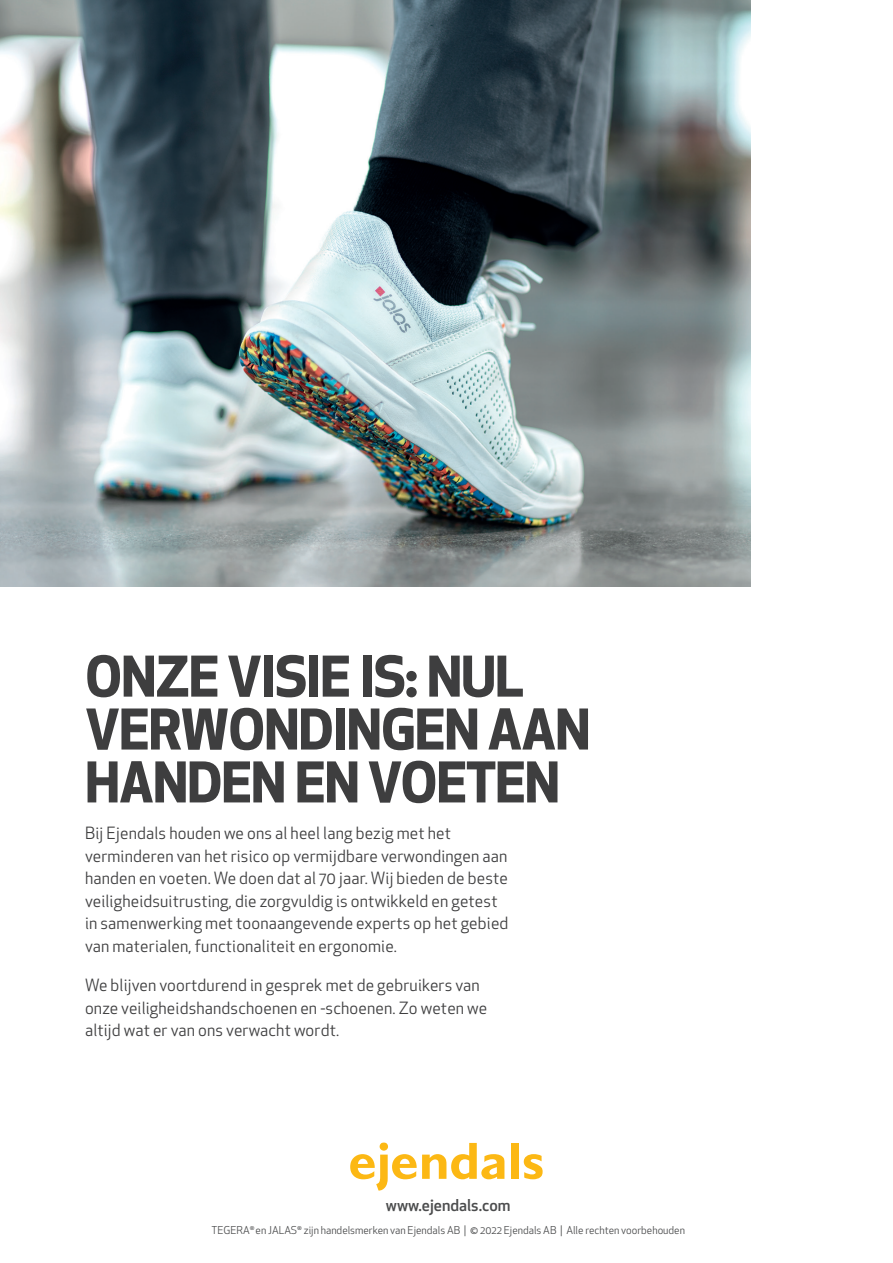
<style>
.page{position:relative;width:893px;height:1263px;background:#fff}
.page>*{position:absolute;margin:0;border:0;box-sizing:border-box;transform-origin:0 0}
.t1{font:700 54.75px/52.9px "Apex New";letter-spacing:-.02em;color:#3e3e3f}
.t2{font:16.5px/22.5px "Apex New";letter-spacing:.01em;color:#3e3e3f}
.t3{font:500 16.05px "Apex New";color:#4b4c4d}
.t4{font:10.65px "Apex New";color:#4b4c4d}
</style>
<div class="page">
<img style="left:0;top:0;width:750px;height:587px">
<svg style="left:350px;top:1143px;width:193px;height:48px"></svg>
<h1 class="t1" style="left:85px;top:648px;width:507px">ONZE VISIE IS: NUL<br>VERWONDINGEN AAN<br>HANDEN EN VOETEN</h1>
<p class="t2" style="left:85px;top:822px;width:425px">Bij Ejendals houden we ons al heel lang bezig met het verminderen van het risico op vermijdbare verwondingen aan handen en voeten. We doen dat al 70 jaar. Wij bieden de beste veiligheidsuitrusting, die zorgvuldig is ontwikkeld en getest in samenwerking met toonaangevende experts op het gebied van materialen, functionaliteit en ergonomie.</p>
<p class="t2" style="left:85px;top:974px;width:404px">We blijven voortdurend in gesprek met de gebruikers van onze veiligheidshandschoenen en -schoenen. Zo weten we altijd wat er van ons verwacht wordt.</p>
<p class="t3" style="left:386px;top:1194px;width:126px">www.ejendals.com</p>
<p class="t4" style="left:211px;top:1224px;width:475px">TEGERA<sup>®</sup> en JALAS<sup>®</sup> zijn handelsmerken van Ejendals AB | © 2022 Ejendals AB | Alle rechten voorbehouden</p>
</div>
